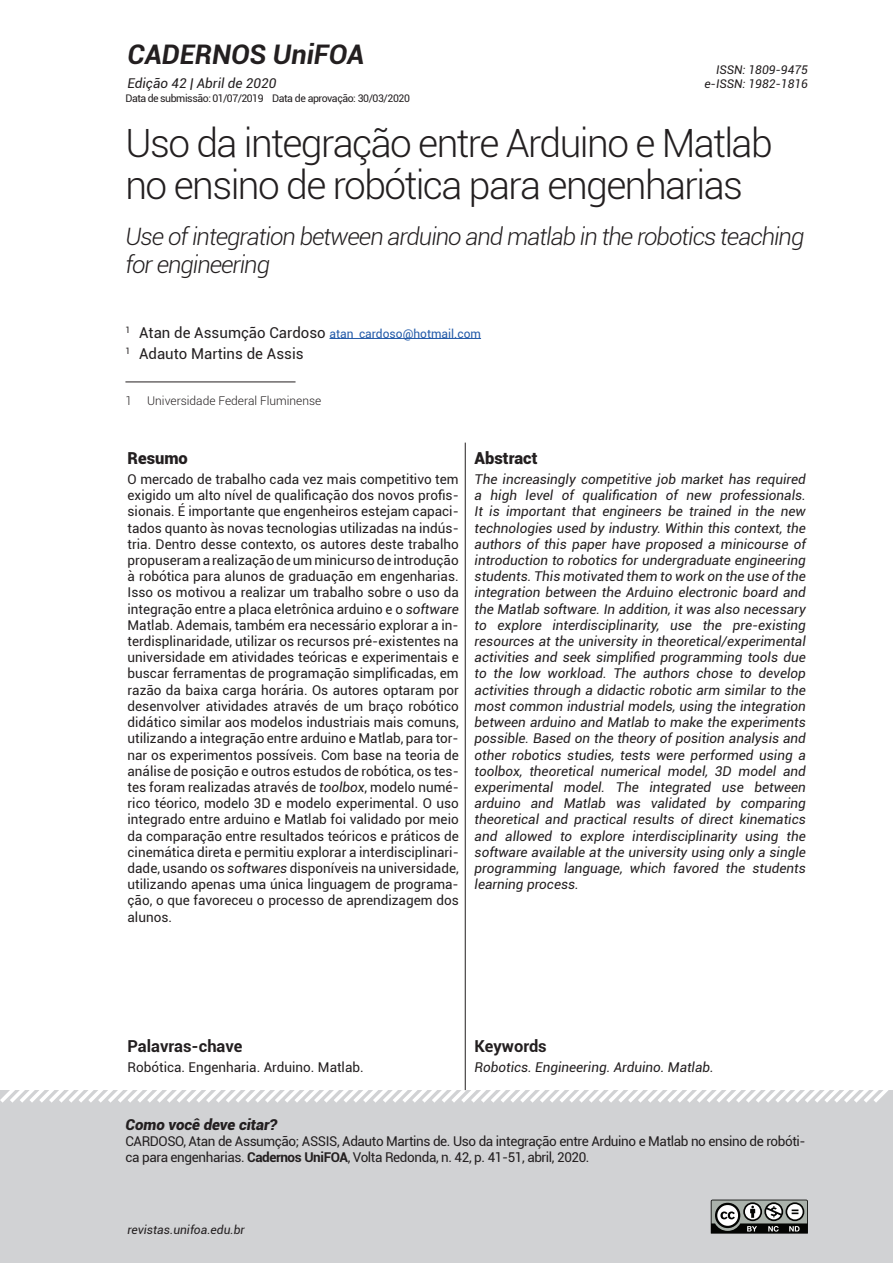
<style>
.page{position:relative;width:893px;height:1263px;background:#fff}
.page>*{position:absolute;margin:0;border:0;box-sizing:border-box;transform-origin:0 0}
.t1{font:300 39px/42px "Roboto";letter-spacing:-.04em;color:#231f20}
.t2{font:italic 700 27px "Roboto";color:#231f20}
.t3{font:italic 300 24px/28.8px "Roboto";letter-spacing:-.04em;color:#231f20}
.t4{font:700 16.5px "Roboto";color:#231f20}
.t5{font:900 16.5px "Roboto";color:#231f20}
.t6{font:15px "Roboto";color:#231f20}
.t7{font:italic 900 15px "Roboto";color:#231f20}
.t8{font:13.5px/16.2px "Roboto";letter-spacing:-.03em;color:#231f20}
.t9{font:italic 13.5px/16.2px "Roboto";color:#231f20;text-align:justify}
.t10{font:13.5px "Roboto";color:#231f20}
.t11{font:italic 12px "Roboto";color:#231f20}
.t12{font:12px "Roboto";color:#245ba9}
.t13{font:300 12px "Roboto";color:#231f20}
.t14{font:10.5px "Roboto";letter-spacing:-.04em;color:#231f20}
.s1{font-size:15px;color:#231f20}
.s2{font-style:italic}
.s3{font-weight:700}
</style>
<div class="page">
<div style="left:0;top:1091px;width:893px;height:172px;background:#d1d2d4"></div>
<svg style="left:0;top:1079px;width:893px;height:24px"></svg>
<svg style="left:711px;top:1199px;width:97px;height:35px;background:#767976"></svg>
<hr style="left:329px;top:338px;width:152px;height:1px;background:#245ba9">
<hr style="left:125px;top:382px;width:171px;height:1px;background:#231f20">
<hr style="left:465px;top:443px;width:1px;height:647px;background:#231f20">
<h2 class="t2" style="left:128px;top:36px;width:238px">CADERNOS UniFOA</h2>
<p class="t11" style="left:716px;top:61px;width:93px">ISSN: 1809-9475</p>
<p class="t9" style="left:128px;top:75px;width:150px">Edição 42 | Abril de 2020</p>
<p class="t11" style="left:704px;top:75px;width:105px">e-ISSN: 1982-1816</p>
<p class="t14" style="left:125px;top:91px;width:286px">Data de submissão: 01/07/2019 Data de aprovação: 30/03/2020</p>
<h1 class="t1" style="left:125px;top:121px;width:649px">Uso da integração entre Arduino e Matlab no ensino de robótica para engenharias</h1>
<h3 class="t3" style="left:125px;top:221px;width:680px">Use of integration between arduino and matlab in the robotics teaching for engineering</h3>
<p class="t12" style="left:125px;top:325px;width:357px"><sup>1</sup> <span class="s1">Atan de Assumção Cardoso</span> atan_cardoso@hotmail.com</p>
<p class="t6" style="left:125px;top:343px;width:180px"><sup>1</sup> Adauto Martins de Assis</p>
<p class="t13" style="left:125px;top:392px;width:8px">1</p>
<p class="t13" style="left:147px;top:392px;width:176px">Universidade Federal Fluminense</p>
<p class="t5" style="left:128px;top:446px;width:62px">Resumo</p>
<p class="t8" style="left:128px;top:471px;width:333px;text-align:justify">O mercado de trabalho cada vez mais competitivo tem exigido um alto nível de qualificação dos novos profis&shy;sionais. É importante que engenheiros estejam capaci&shy;tados quanto às novas tecnologias utilizadas na indús&shy;tria. Dentro desse contexto, os autores deste trabalho propuseram a realização de um minicurso de introdução à robótica para alunos de graduação em engenharias.<br>Isso os motivou a realizar um trabalho sobre o uso da integração entre a placa eletrônica arduino e o <span class="s2">software </span>Matlab. Ademais, também era necessário explorar a in&shy;terdisplinaridade, utilizar os recursos pré-existentes na universidade em atividades teóricas e experimentais e buscar ferramentas de programação simplificadas, em razão da baixa carga horária. Os autores optaram por desenvolver atividades através de um braço robótico didático similar aos modelos industriais mais comuns, utilizando a integração entre arduino e Matlab, para tor&shy;nar os experimentos possíveis. Com base na teoria de análise de posição e outros estudos de robótica, os tes&shy;tes foram realizadas através de <span class="s2">toolbox</span>, modelo numé&shy;rico téorico, modelo 3D e modelo experimental. O uso integrado entre arduino e Matlab foi validado por meio da comparação entre resultados teóricos e práticos de cinemática direta e permitiu explorar a interdisciplinari&shy;dade, usando os <span class="s2">softwares</span> disponíveis na universidade, utilizando apenas uma única linguagem de programa&shy;ção, o que favoreceu o processo de aprendizagem dos alunos.</p>
<p class="t5" style="left:475px;top:446px;width:64px">Abstract</p>
<p class="t9" style="left:475px;top:471px;width:333px">The increasingly competitive job market has required a high level of qualification of new professionals.<br>It is important that engineers be trained in the new technologies used by industry. Within this context, the authors of this paper have proposed a minicourse of introduction to robotics for undergraduate engineering students. This motivated them to work on the use of the integration between the Arduino electronic board and the Matlab software. In addition, it was also necessary to explore interdisciplinarity, use the pre-existing resources at the university in theoretical/experimental activities and seek simplified programming tools due to the low workload. The authors chose to develop activities through a didactic robotic arm similar to the most common industrial models, using the integration between arduino and Matlab to make the experiments possible. Based on the theory of position analysis and other robotics studies, tests were performed using a toolbox, theoretical numerical model, 3D model and experimental model. The integrated use between arduino and Matlab was validated by comparing theoretical and practical results of direct kinematics and allowed to explore interdisciplinarity using the software available at the university using only a single programming language, which favored the students learning process.</p>
<p class="t4" style="left:128px;top:1034px;width:116px">Palavras-chave</p>
<p class="t10" style="left:128px;top:1058px;width:238px">Robótica. Engenharia. Arduino. Matlab.</p>
<p class="t4" style="left:475px;top:1034px;width:74px">Keywords</p>
<p class="t9" style="left:475px;top:1059px;width:241px">Robotics. Engineering. Arduino. Matlab.</p>
<p class="t7" style="left:125px;top:1114px;width:153px">Como você deve citar?</p>
<p class="t8" style="left:125px;top:1132px;width:682px">CARDOSO, Atan de Assumção; ASSIS, Adauto Martins de. Uso da integração entre Arduino e Matlab no ensino de robóti&shy;ca para engenharias. <span class="s3">Cadernos UniFOA</span>, Volta Redonda, n. 42, p. 41-51, abril, 2020.</p>
<p class="t11" style="left:128px;top:1221px;width:119px">revistas.unifoa.edu.br</p>
</div>
